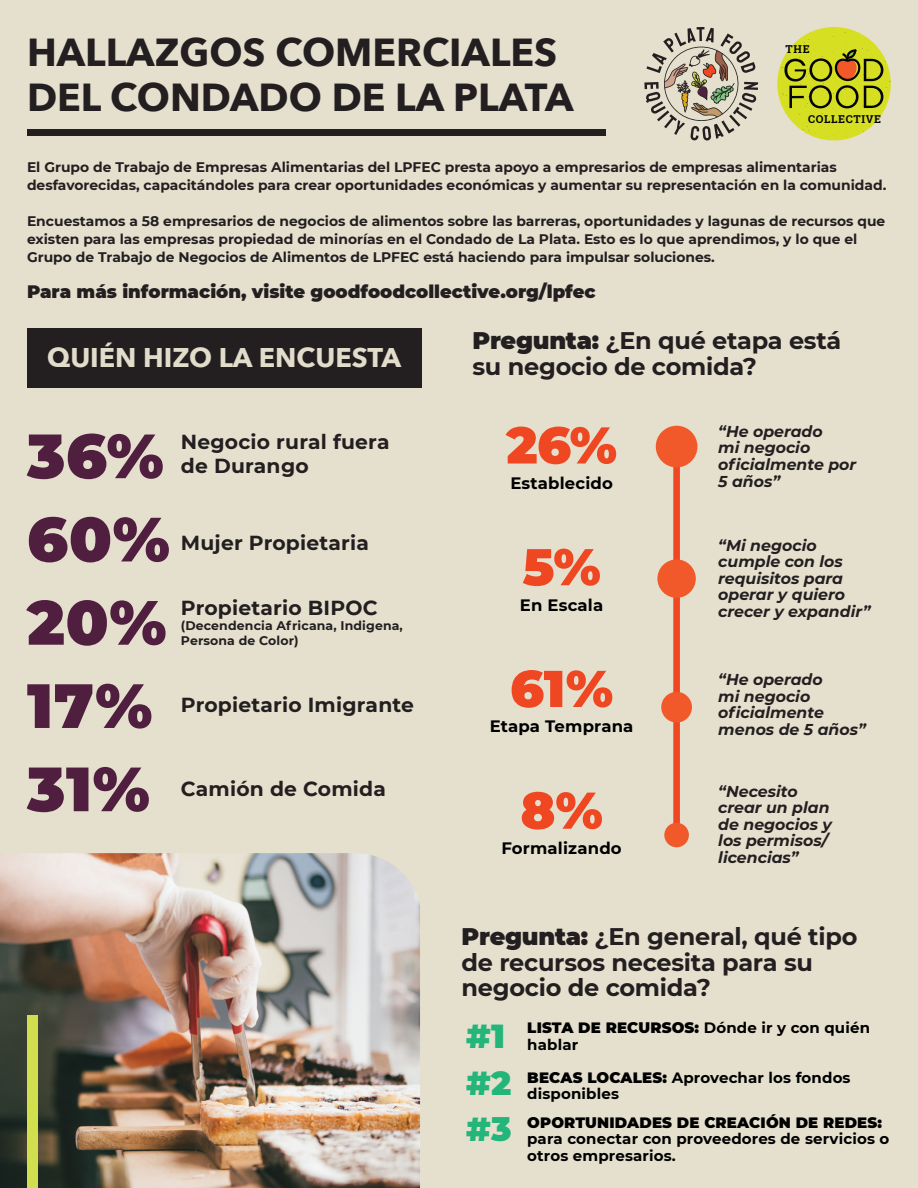
<style>
.page{position:relative;width:918px;height:1188px;background:#e5e0ce}
.page>*{position:absolute;margin:0;border:0;box-sizing:border-box;transform-origin:0 0}
.t1{font:900 62.4px "Montserrat";letter-spacing:.01em;color:#501f3f}
.t2{font:900 51.6px "Montserrat";color:#ef4722}
.t3{font:700 39px "Avenir Next";color:#231f20}
.t4{font:900 33.3px "Montserrat";color:#24b57b}
.t5{font:700 27px "Avenir Next";color:#e1ddca}
.t6{font:700 24px/25.5px "Montserrat";letter-spacing:-.01em;color:#231f20}
.t7{font:700 20.25px "Montserrat";letter-spacing:.01em;color:#231f20}
.t8{font:900 18px "Montserrat";color:#231f20}
.t9{font:700 16.5px "Montserrat";letter-spacing:.01em;color:#000}
.t10{font:italic 700 15.75px/16.5px "Montserrat";color:#231f20}
.t11{font:700 15px/16.5px "Montserrat";letter-spacing:.01em;color:#000}
.t12{font:700 13.8px/18px "Montserrat";color:#231f20}
.t13{font:700 12.45px/15px "Montserrat";letter-spacing:.01em;color:#231f20}
.t14{font:700 10.8px "Roboto Slab";letter-spacing:.06em;color:#040503}
.s1{font-weight:900}
</style>
<div class="page">
<img style="left:0;top:853px;width:420px;height:335px">
<div style="left:27px;top:328px;width:394px;height:59px;background:#231f20"></div>
<div style="left:27px;top:130px;width:578px;height:6px;background:#231f20"></div>
<div style="left:673px;top:440px;width:7px;height:395px;background:#ef4722"></div>
<div style="left:656px;top:426px;width:41px;height:41px;background:#f1592a;border-radius:50%"></div>
<div style="left:657px;top:559px;width:39px;height:39px;background:#f1592a;border-radius:50%"></div>
<div style="left:661px;top:692px;width:31px;height:31px;background:#f1592a;border-radius:50%"></div>
<div style="left:664px;top:823px;width:25px;height:24px;background:#f1592a;border-radius:50%"></div>
<div style="left:27px;top:1016px;width:11px;height:172px;background:#d1de4d"></div>
<svg style="left:777px;top:27px;width:114px;height:113px;fill:#d6df21"></svg>
<svg style="left:784px;top:49px;width:99px;height:59px;background:#a7a61b"></svg>
<svg style="left:644px;top:27px;width:114px;height:114px"></svg>
<p class="t3" style="left:27px;top:19px;width:532px">HALLAZGOS COMERCIALES</p>
<p class="t3" style="left:27px;top:64px;width:548px">DEL CONDADO DE LA PLATA</p>
<p class="t14" style="left:786px;top:42px;width:26px">THE</p>
<p class="t14" style="left:808px;top:111px;width:74px">COLLECTIVE</p>
<p class="t12" style="left:27px;top:158px;width:861px">El Grupo de Trabajo de Empresas Alimentarias del LPFEC presta apoyo a empresarios de empresas alimentarias desfavorecidas, capacitándoles para crear oportunidades económicas y aumentar su representación en la comunidad.</p>
<p class="t12" style="left:27px;top:212px;width:860px">Encuestamos a 58 empresarios de negocios de alimentos sobre las barreras, oportunidades y lagunas de recursos que existen para las empresas propiedad de minorías en el Condado de La Plata. Esto es lo que aprendimos, y lo que el<br>Grupo de Trabajo de Negocios de Alimentos de LPFEC está haciendo para impulsar soluciones.</p>
<p class="t8" style="left:27px;top:278px;width:570px">Para más información, visite goodfoodcollective.org/lpfec</p>
<p class="t6" style="left:472px;top:327px;width:371px"><span class="s1">Pregunta:</span> ¿En qué etapa está</p>
<p class="t5" style="left:47px;top:334px;width:355px">QUIÉN HIZO LA ENCUESTA</p>
<p class="t6" style="left:472px;top:353px;width:286px">su negocio de comida?</p>
<p class="t1" style="left:27px;top:409px;width:138px">36%</p>
<p class="t7" style="left:181px;top:427px;width:210px">Negocio rural fuera</p>
<p class="t7" style="left:181px;top:451px;width:129px">de Durango</p>
<p class="t1" style="left:27px;top:492px;width:144px">60%</p>
<p class="t7" style="left:181px;top:528px;width:190px">Mujer Propietaria</p>
<p class="t1" style="left:27px;top:576px;width:141px">20%</p>
<p class="t7" style="left:181px;top:593px;width:198px">Propietario BIPOC</p>
<p class="t13" style="left:181px;top:618px;width:224px">(Decendencia Africana, Indigena,<br>Persona de Color)</p>
<p class="t1" style="left:27px;top:659px;width:127px">17%</p>
<p class="t1" style="left:27px;top:742px;width:124px">31%</p>
<p class="t7" style="left:181px;top:690px;width:235px">Propietario Imigrante</p>
<p class="t7" style="left:181px;top:774px;width:207px">Camión de Comida</p>
<p class="t2" style="left:506px;top:406px;width:112px">26%</p>
<p class="t9" style="left:510px;top:471px;width:104px">Establecido</p>
<p class="t2" style="left:522px;top:528px;width:80px">5%</p>
<p class="t9" style="left:520px;top:593px;width:85px">En Escala</p>
<p class="t2" style="left:510px;top:650px;width:105px">61%</p>
<p class="t9" style="left:490px;top:715px;width:145px">Etapa Temprana</p>
<p class="t2" style="left:520px;top:772px;width:84px">8%</p>
<p class="t9" style="left:501px;top:836px;width:122px">Formalizando</p>
<p class="t10" style="left:718px;top:422px;width:140px">“He operado<br>mi negocio oficialmente por<br>5 años”</p>
<p class="t10" style="left:718px;top:536px;width:154px">“Mi negocio cumple con los requisitos para operar y quiero crecer y expandir”</p>
<p class="t10" style="left:718px;top:671px;width:149px">“He operado<br>mi negocio oficialmente menos de 5 años”</p>
<p class="t10" style="left:718px;top:782px;width:115px">“Necesito crear un plan de negocios y los permisos/ licencias”</p>
<p class="t6" style="left:462px;top:923px;width:397px"><span class="s1">Pregunta:</span> ¿En general, qué tipo de recursos necesita para su negocio de comida?</p>
<p class="t11" style="left:527px;top:1019px;width:344px"><span class="s1">LISTA DE RECURSOS:</span> Dónde ir y con quién hablar</p>
<p class="t11" style="left:527px;top:1068px;width:325px"><span class="s1">BECAS LOCALES:</span> Aprovechar los fondos disponibles</p>
<p class="t11" style="left:527px;top:1113px;width:364px"><span class="s1">OPORTUNIDADES DE CREACIÓN DE REDES: </span>para conectar con proveedores de servicios o otros empresarios.</p>
<p class="t4" style="left:466px;top:1012px;width:40px">#1</p>
<p class="t4" style="left:466px;top:1058px;width:47px">#2</p>
<p class="t4" style="left:466px;top:1104px;width:47px">#3</p>
</div>
